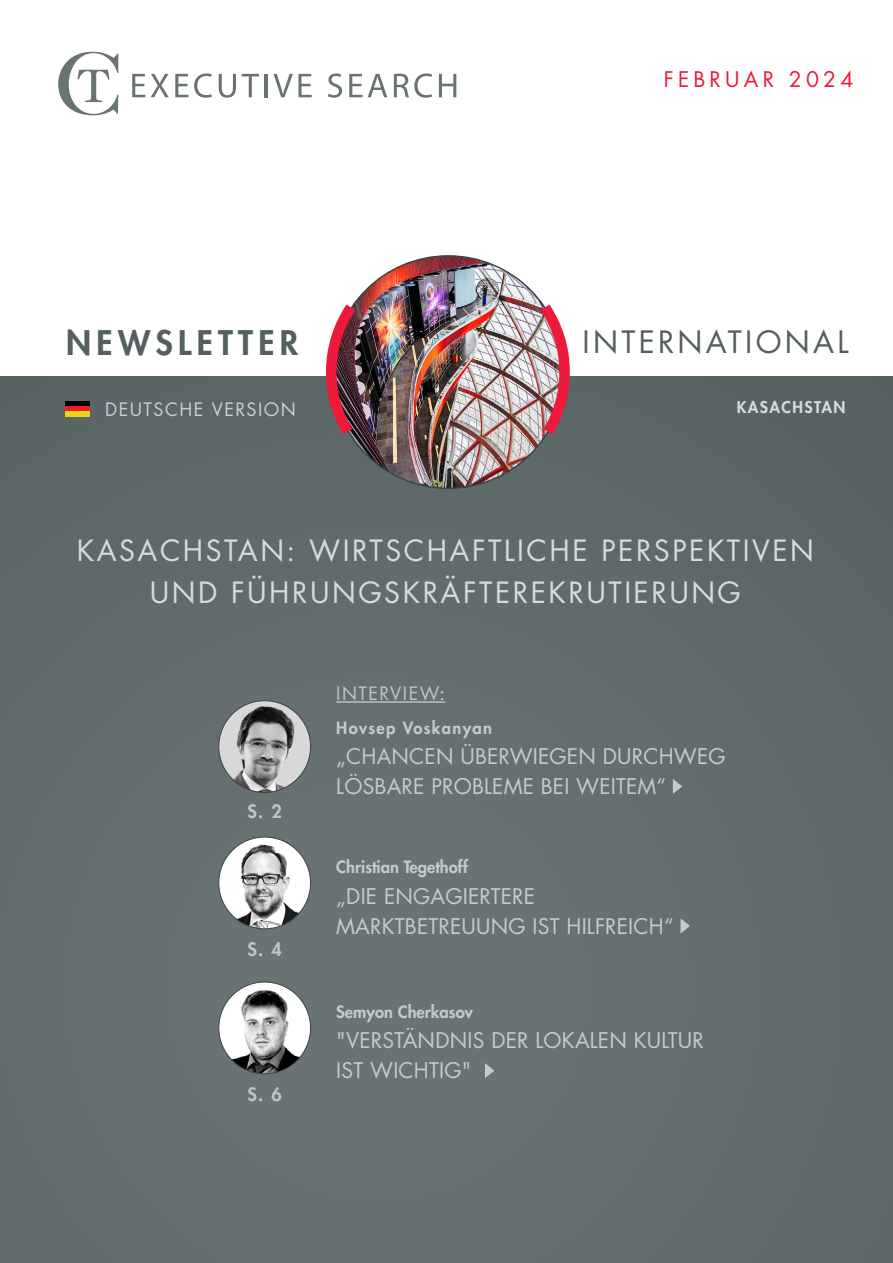
<style>
.page{position:relative;width:893px;height:1263px;background:#fff}
.page>*{position:absolute;margin:0;border:0;box-sizing:border-box;transform-origin:0 0}
.t1{font:800 33px "Futura Std";letter-spacing:.16em;color:#545f60}
.t2{font:30px "Futura Std";letter-spacing:.11em;color:#545f60}
.t3{font:28.5px/42px "Futura Std";letter-spacing:.09em;color:#d6dcdb;text-align:center}
.t4{font:21px/30px "Futura Std";letter-spacing:.01em;color:#c5cbcb}
.t5{font:21px "Futura Std";letter-spacing:.2em;color:#ed1a3b}
.t6{font:18px "Futura Std";letter-spacing:.08em;color:#c9cfd0}
.t7{font:18px "Futura Std";letter-spacing:.08em;color:#bec5c5}
.t8{font:800 18px "Futura Std";color:#bec5c5}
.t9{font:800 16.5px "Futura Std";color:#c5cbcb}
.t10{font:800 16.5px "Futura Std";letter-spacing:.08em;color:#c5cbcb}
.t11{font:800 15.75px "Futura Std";letter-spacing:.09em;color:#d6dcdb}
.s1{color:#e7eaea}
</style>
<div class="page">
<div style="left:0;top:377px;width:893px;height:886px;background:#636d6e"></div>
<svg style="left:58px;top:52px;width:60px;height:63px"></svg>
<svg style="left:132px;top:74px;width:13px;height:23px"></svg>
<svg style="left:151px;top:74px;width:18px;height:23px"></svg>
<svg style="left:175px;top:73px;width:37px;height:25px"></svg>
<svg style="left:219px;top:74px;width:17px;height:24px"></svg>
<svg style="left:242px;top:74px;width:17px;height:23px"></svg>
<hr style="left:265px;top:74px;width:3px;height:23px;background:#6a7374">
<svg style="left:273px;top:74px;width:39px;height:23px"></svg>
<svg style="left:328px;top:73px;width:14px;height:25px"></svg>
<svg style="left:349px;top:74px;width:13px;height:23px"></svg>
<svg style="left:368px;top:74px;width:19px;height:23px"></svg>
<svg style="left:394px;top:73px;width:38px;height:25px"></svg>
<svg style="left:439px;top:74px;width:17px;height:23px"></svg>
<div style="left:65px;top:401px;width:25px;height:5px;background:#000"></div>
<div style="left:65px;top:406px;width:25px;height:6px;background:#ed1d24"></div>
<div style="left:65px;top:412px;width:25px;height:5px;background:#edd515"></div>
<img style="left:219px;top:837px;width:92px;height:92px;border-radius:46px">
<img style="left:219px;top:982px;width:92px;height:92px;border-radius:46px">
<img style="left:332px;top:256px;width:232px;height:232px;border-radius:116px">
<img style="left:321px;top:293px;width:44px;height:153px">
<img style="left:530px;top:293px;width:45px;height:153px">
<img style="left:219px;top:701px;width:92px;height:91px;border-radius:46px">
<hr style="left:336px;top:701px;width:109px;height:1px;background:#e7eaea">
<svg style="left:673px;top:779px;width:9px;height:15px"></svg>
<svg style="left:680px;top:918px;width:10px;height:15px"></svg>
<svg style="left:485px;top:1063px;width:9px;height:15px"></svg>
<p class="t5" style="left:664px;top:66px;width:191px">FEBRUAR 2024</p>
<h1 class="t1" style="left:66px;top:322px;width:233px">NEWSLETTER</h1>
<h2 class="t2" style="left:583px;top:323px;width:268px">INTERNATIONAL</h2>
<p class="t6" style="left:105px;top:397px;width:192px">DEUTSCHE VERSION</p>
<p class="t11" style="left:737px;top:397px;width:110px">KASACHSTAN</p>
<h3 class="t3" style="left:77px;top:530px;width:739px">KASACHSTAN: WIRTSCHAFTLICHE PERSPEKTIVEN<br>UND FÜHRUNGSKRÄFTEREKRUTIERUNG</h3>
<p class="t8" style="left:247px;top:799px;width:36px">S. 2</p>
<p class="t8" style="left:247px;top:938px;width:36px">S. 4</p>
<p class="t8" style="left:247px;top:1083px;width:36px">S. 6</p>
<p class="t7" style="left:336px;top:682px;width:110px">INTERVIEW<span class="s1">:</span></p>
<p class="t10" style="left:336px;top:717px;width:157px">Hovsep Voskanyan</p>
<p class="t4" style="left:336px;top:741px;width:391px">„CHANCEN ÜBERWIEGEN DURCHWEG<br>LÖSBARE PROBLEME BEI WEITEM“</p>
<p class="t9" style="left:336px;top:857px;width:133px">Christian Tegethoff</p>
<p class="t4" style="left:336px;top:881px;width:339px">„DIE ENGAGIERTERE<br>MARKTBETREUUNG IST HILFREICH“</p>
<p class="t9" style="left:336px;top:1002px;width:138px">Semyon Cherkasov</p>
<p class="t4" style="left:336px;top:1026px;width:369px">"VERSTÄNDNIS DER LOKALEN KULTUR<br>IST WICHTIG"</p>
</div>
